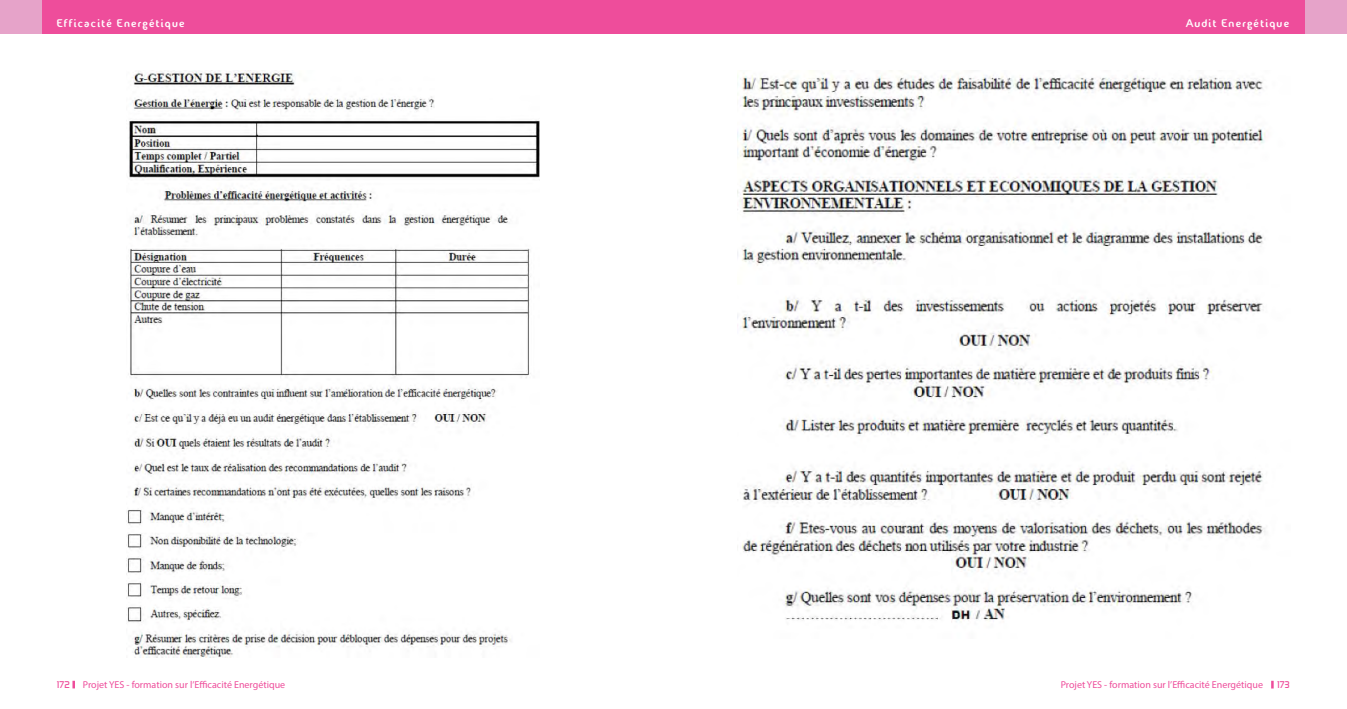
<style>
.page{position:relative;width:1347px;height:709px;background:#fff}
.page>*{position:absolute;margin:0;border:0;box-sizing:border-box;transform-origin:0 0}
.t1{font:11.25px "Fontastique Fontastique";letter-spacing:.11em;color:#fff}
.t2{font:10px "Myriad Pro";color:#ee4d9b}
.t3{font:10px "Aero Matics";color:#ee4d9b}
</style>
<div class="page">
<div style="left:0;top:0;width:1346px;height:34px;background:#ee4d9b"></div>
<svg style="left:72px;top:680px;width:3px;height:8px"></svg>
<svg style="left:1271px;top:680px;width:2px;height:8px"></svg>
<div style="left:1305px;top:0;width:41px;height:34px;background:#e6a3c9"></div>
<div style="left:0;top:0;width:42px;height:34px;background:#e6a3c9"></div>
<img style="left:127px;top:71px;width:412px;height:586px">
<img style="left:737px;top:73px;width:529px;height:549px">
<p class="t1" style="left:57px;top:16px;width:129px">Efficacité Energétique</p>
<p class="t1" style="left:1185px;top:16px;width:105px">Audit Energétique</p>
<p class="t2" style="left:83px;top:678px;width:204px">Projet YES - formation sur l’Efficacité Energétique</p>
<p class="t2" style="left:1060px;top:678px;width:204px">Projet YES - formation sur l’Efficacité Energétique</p>
<p class="t3" style="left:57px;top:678px;width:15px">172</p>
<p class="t3" style="left:1277px;top:678px;width:14px">173</p>
</div>
